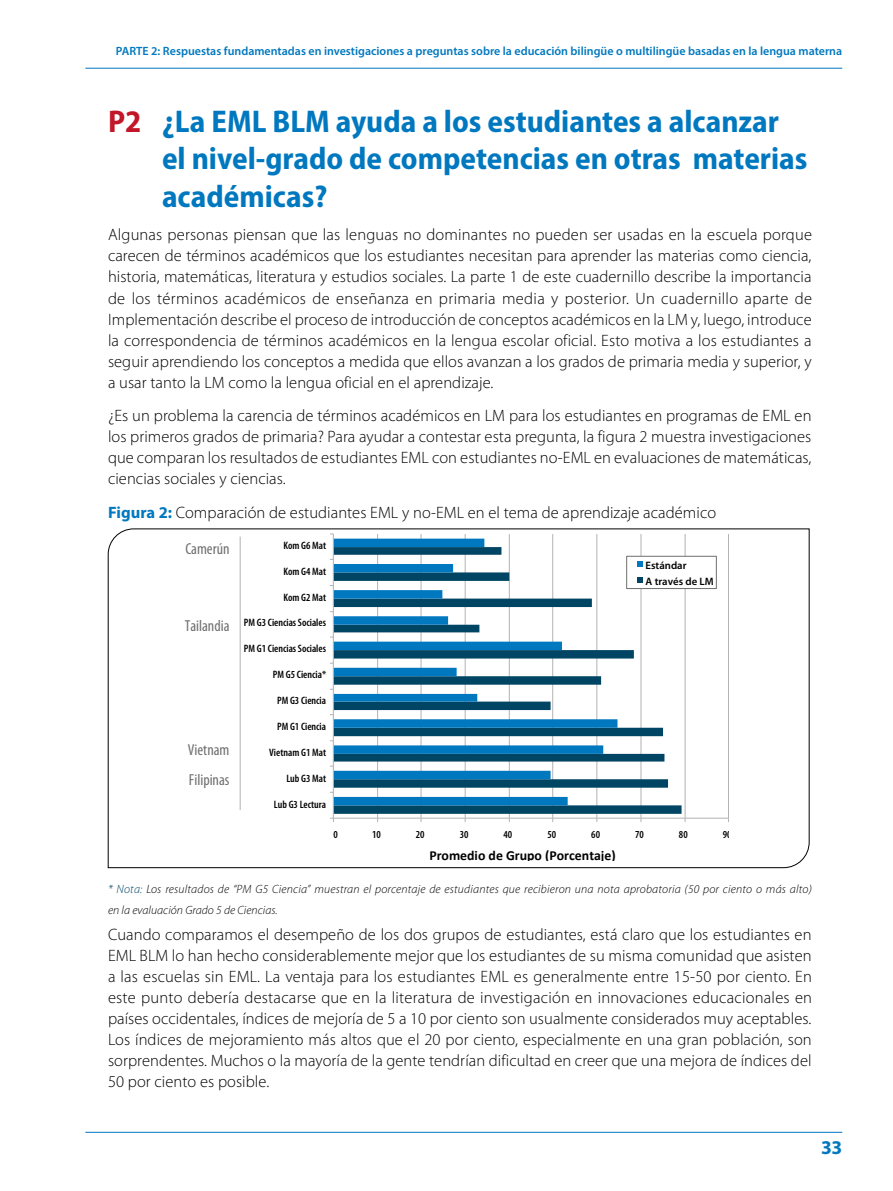
<style>
.page{position:relative;width:893px;height:1191px;background:#fff}
.page>*{position:absolute;margin:0;border:0;box-sizing:border-box;transform-origin:0 0}
.t1{font:700 semi-condensed 31.5px/37.5px "Myriad Pro";color:#0078bf}
.t2{font:700 19.5px "Myriad Pro";color:#0078bf}
.t3{font:300 16.5px/21px "Myriad Pro";letter-spacing:.005em;color:#000;text-align:justify}
.t4{font:condensed 15.9px/30.3px "Myriad Pro";color:#706f6f}
.t5{font:700 13.8px "Calibri";color:#000}
.t6{font:italic 300 12px/21px "Myriad Pro";letter-spacing:.015em;color:#000}
.t7{font:600 12px "Myriad Pro";color:#0078bf}
.t8{font:600 condensed 10.8px "Myriad Pro";color:#000}
.t9{font:600 10.8px/16.2px "Myriad Pro";color:#000}
.s1{color:#c11728}
.s2{font-weight:700;color:#0078bf}
.s3{color:#004563}
</style>
<div class="page">
<hr style="left:85px;top:1132px;width:757px;height:1px;background:#0078bf">
<svg style="left:108px;top:528px;width:701px;height:340px"></svg>
<hr style="left:85px;top:68px;width:757px;height:1px;background:#0078bf">
<p class="t7" style="left:116px;top:43px;width:728px">PARTE 2: Respuestas fundamentadas en investigaciones a preguntas sobre la educación bilingüe o multilingüe basadas en la lengua materna</p>
<h1 class="t1" style="left:162px;top:101px;width:647px;text-indent:-54px"><span class="s1">P2</span> ¿La EML BLM ayuda a los estudiantes a alcanzar el nivel-grado de competencias en otras materias académicas?</h1>
<p class="t3" style="left:108px;top:224px;width:706px">Algunas personas piensan que las lenguas no dominantes no pueden ser usadas en la escuela porque carecen de términos académicos que los estudiantes necesitan para aprender las materias como ciencia, historia, matemáticas, literatura y estudios sociales. La parte 1 de este cuadernillo describe la importancia de los términos académicos de enseñanza en primaria media y posterior. Un cuadernillo aparte de Implementación describe el proceso de introducción de conceptos académicos en la LM y, luego, introduce la correspondencia de términos académicos en la lengua escolar oficial. Esto motiva a los estudiantes a seguir aprendiendo los conceptos a medida que ellos avanzan a los grados de primaria media y superior, y a usar tanto la LM como la lengua oficial en el aprendizaje.</p>
<p class="t3" style="left:108px;top:405px;width:705px">¿Es un problema la carencia de términos académicos en LM para los estudiantes en programas de EML en los primeros grados de primaria? Para ayudar a contestar esta pregunta, la figura 2 muestra investigaciones que comparan los resultados de estudiantes EML con estudiantes no-EML en evaluaciones de matemáticas, ciencias sociales y ciencias.</p>
<p class="t3" style="left:108px;top:502px;width:610px"><span class="s2">Figura 2:</span> Comparación de estudiantes EML y no-EML en el tema de aprendizaje académico</p>
<p class="t4" style="left:185px;top:533px;width:46px">Camerún</p>
<p class="t8" style="left:283px;top:538px;width:44px">Kom G6 Mat</p>
<p class="t8" style="left:283px;top:564px;width:44px">Kom G4 Mat</p>
<p class="t9" style="left:646px;top:556px;width:70px">Estándar<br>A través de LM</p>
<p class="t8" style="left:283px;top:590px;width:44px">Kom G2 Mat</p>
<p class="t4" style="left:185px;top:610px;width:46px">Tailandia</p>
<p class="t8" style="left:244px;top:616px;width:84px">PM G3 Ciencias Sociales</p>
<p class="t8" style="left:244px;top:642px;width:84px">PM G1 Ciencias Sociales</p>
<p class="t8" style="left:273px;top:668px;width:55px">PM G5 Ciencia*</p>
<p class="t8" style="left:277px;top:694px;width:51px">PM G3 Ciencia</p>
<p class="t8" style="left:277px;top:720px;width:51px">PM G1 Ciencia</p>
<p class="t4" style="left:188px;top:734px;width:43px">Vietnam<br>Filipinas</p>
<p class="t8" style="left:269px;top:746px;width:58px">Vietnam G1 Mat</p>
<p class="t8" style="left:286px;top:772px;width:41px">Lub G3 Mat</p>
<p class="t8" style="left:274px;top:797px;width:54px">Lub G3 Lectura</p>
<p class="t8" style="left:334px;top:827px;width:6px">0</p>
<p class="t8" style="left:372px;top:827px;width:10px">10</p>
<p class="t8" style="left:416px;top:827px;width:10px">20</p>
<p class="t8" style="left:460px;top:827px;width:10px">30</p>
<p class="t8" style="left:504px;top:827px;width:10px">40</p>
<p class="t8" style="left:547px;top:827px;width:10px">50</p>
<p class="t8" style="left:591px;top:827px;width:10px">60</p>
<p class="t8" style="left:635px;top:827px;width:10px">70</p>
<p class="t8" style="left:679px;top:827px;width:10px">80</p>
<p class="t8" style="left:723px;top:827px;width:10px">90</p>
<p class="t5" style="left:429px;top:847px;width:188px">Promedio de Grupo (Porcentaje)</p>
<p class="t6" style="left:108px;top:878px;width:705px"><span class="s3">* Nota:</span> Los resultados de “PM G5 Ciencia” muestran el porcentaje de estudiantes que recibieron una nota aprobatoria (50 por ciento o más alto) en la evaluación Grado 5 de Ciencias.</p>
<p class="t3" style="left:108px;top:923px;width:706px">Cuando comparamos el desempeño de los dos grupos de estudiantes, está claro que los estudiantes en EML BLM lo han hecho considerablemente mejor que los estudiantes de su misma comunidad que asisten a las escuelas sin EML. La ventaja para los estudiantes EML es generalmente entre 15-50 por ciento. En este punto debería destacarse que en la literatura de investigación en innovaciones educacionales en países occidentales, índices de mejoría de 5 a 10 por ciento son usualmente considerados muy aceptables.<br>Los índices de mejoramiento más altos que el 20 por ciento, especialmente en una gran población, son sorprendentes. Muchos o la mayoría de la gente tendrían dificultad en creer que una mejora de índices del 50 por ciento es posible.</p>
<p class="t2" style="left:821px;top:1134px;width:23px">33</p>
</div>
